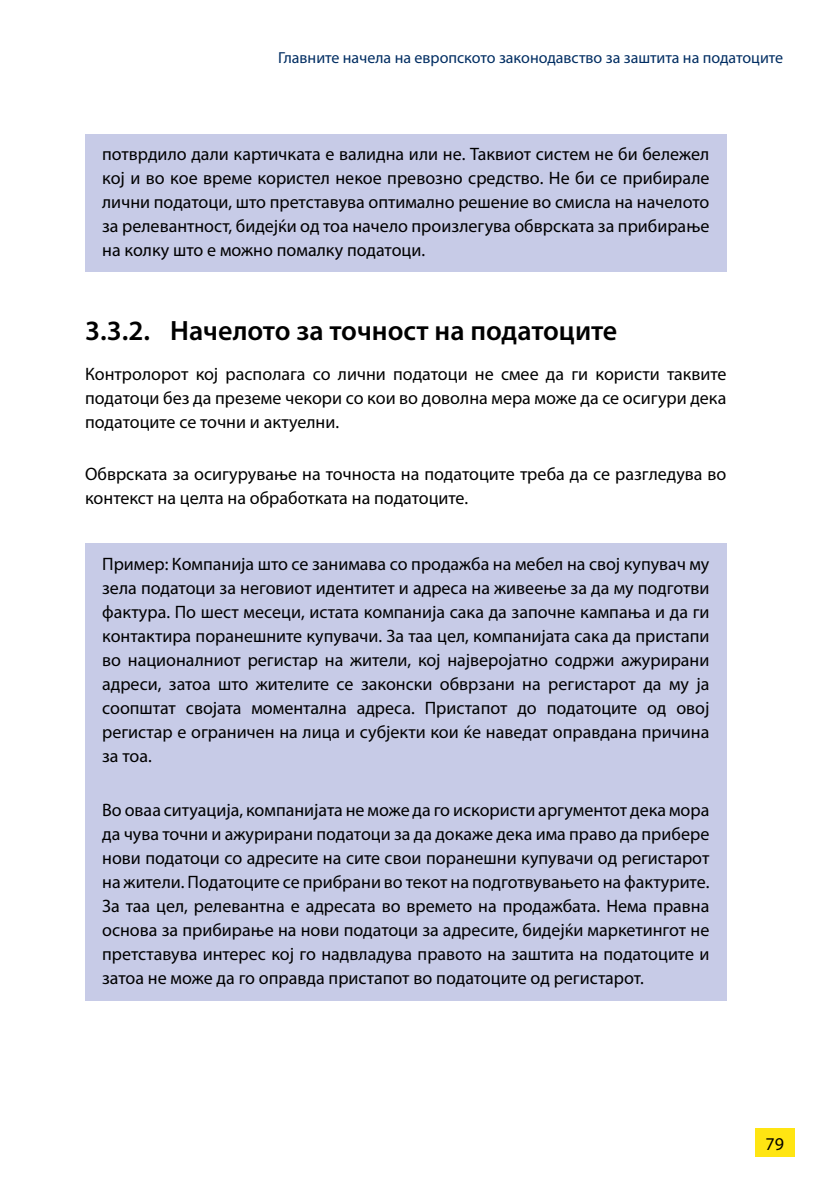
<style>
.page{position:relative;width:840px;height:1191px;background:#fff}
.page>*{position:absolute;margin:0;border:0;box-sizing:border-box;transform-origin:0 0}
.t1{font:600 28px "Myriad Pro";color:#000}
.t2{font:18px/24px "Myriad Pro";color:#000;text-align:justify}
.t3{font:16px "Myriad Pro";color:#002d62}
</style>
<div class="page">
<div style="left:754px;top:1128px;width:40px;height:29px;background:#ffe512"></div>
<div style="left:85px;top:135px;width:641px;height:137px;background:#c7cbe7"></div>
<div style="left:85px;top:543px;width:641px;height:458px;background:#c7cbe7"></div>
<p class="t3" style="left:278px;top:48px;width:506px">Главните начела на европското законодавство за заштита на податоците</p>
<p class="t2" style="left:102px;top:141px;width:608px">потврдило дали картичката е валидна или не. Таквиот систем не би бележел кој и во кое време користел некое превозно средство. Не би се прибирале лични податоци, што претставува оптимално решение во смисла на начелото за релевантност, бидејќи од тоа начело произлегува обврската за прибирање на колку што е можно помалку податоци.</p>
<h1 class="t1" style="left:85px;top:313px;width:533px">3.3.2. Начелото за точност на податоците</h1>
<p class="t2" style="left:85px;top:362px;width:642px">Контролорот кој располага со лични податоци не смее да ги користи таквите податоци без да преземе чекори со кои во доволна мера може да се осигури дека податоците се точни и актуелни.</p>
<p class="t2" style="left:85px;top:461px;width:642px">Обврската за осигурување на точноста на податоците треба да се разгледува во контекст на целта на обработката на податоците.</p>
<p class="t2" style="left:102px;top:551px;width:608px">Пример: Компанија што се занимава со продажба на мебел на свој купувач му зела податоци за неговиот идентитет и адреса на живеење за да му подготви фактура. По шест месеци, истата компанија сака да започне кампања и да ги контактира поранешните купувачи. За таа цел, компанијата сака да пристапи во националниот регистар на жители, кој најверојатно содржи ажурирани адреси, затоа што жителите се законски обврзани на регистарот да му ја соопштат својата моментална адреса. Пристапот до податоците од овој регистар е ограничен на лица и субјекти кои ќе наведат оправдана причина за тоа.</p>
<p class="t2" style="left:102px;top:798px;width:608px">Во оваа ситуација, компанијата не може да го искористи аргументот дека мора да чува точни и ажурирани податоци за да докаже дека има право да прибере нови податоци со адресите на сите свои поранешни купувачи од регистарот на жители. Податоците се прибрани во текот на подготвувањето на фактурите.<br>За таа цел, релевантна е адресата во времето на продажбата. Нема правна основа за прибирање на нови податоци за адресите, бидејќи маркетингот не претставува интерес кој го надвладува правото на заштита на податоците и затоа не може да го оправда пристапот во податоците од регистарот.</p>
<p class="t2" style="left:765px;top:1131px;width:20px">79</p>
</div>
